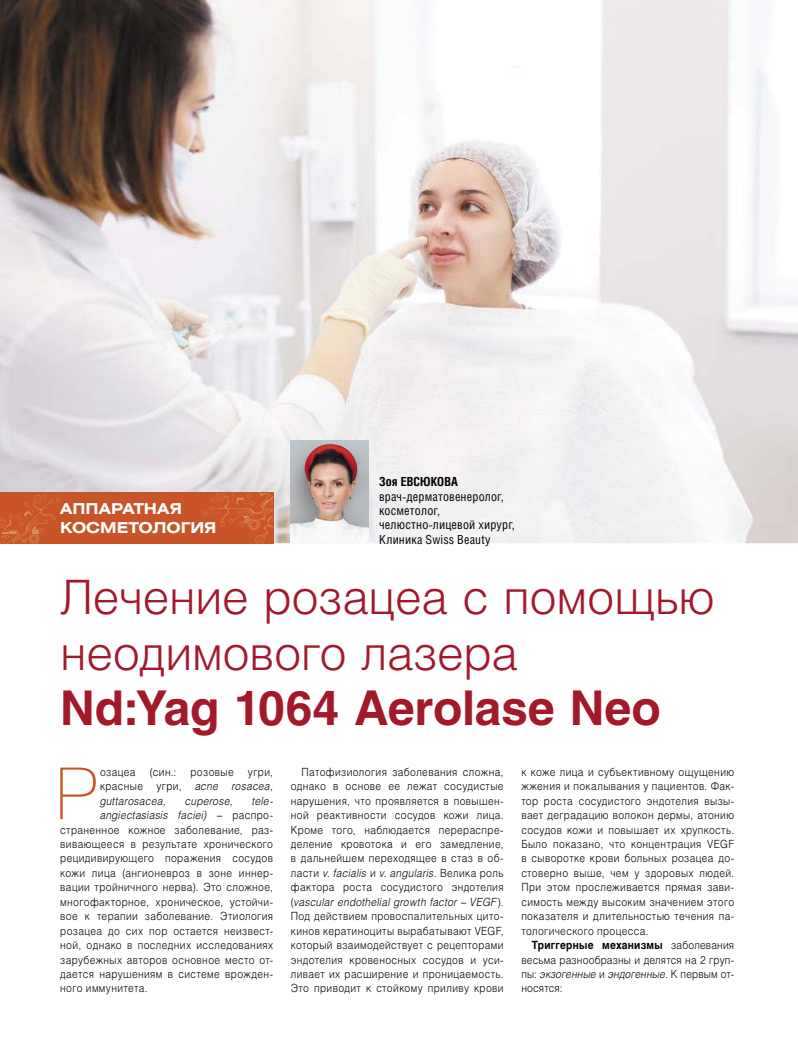
<style>
.page{position:relative;width:798px;height:1053px;background:#fff}
.page>*{position:absolute;margin:0;border:0;box-sizing:border-box;transform-origin:0 0}
.t1{font:70.88px "Helios Ext Thin C";color:#c85427;scale:.9 1}
.t2{font:47.5px/55px "Helios Light C";letter-spacing:-.005em;color:#a2192b}
.t3{font:700 47.5px "Helios C";letter-spacing:-.005em;color:#a2192b}
.t4{font:700 15px/18.8px "Helios Ext C";letter-spacing:-.005em;color:#fff}
.t5{font:12.5px/14.4px "Helios Cond C";letter-spacing:.015em;color:#000}
.t6{font:700 12.5px "Helios Cond C";letter-spacing:.01em;color:#000}
.t7{font:11.25px/14.4px "Helios Light C";letter-spacing:.035em;color:#000;text-align:justify;scale:.9 1}
.t8{font:italic 11.25px/14.4px "Helios Light C";letter-spacing:.03em;color:#000;text-align:justify;scale:.9 1}
.t9{font:700 11.25px "Helios C";letter-spacing:.025em;color:#000;scale:.9 1}
.s1{font-style:italic}
.s2{font-style:normal}
.s3{font-family:"Helios Light C";font-weight:400}
</style>
<div class="page">
<img style="left:0;top:0;width:797px;height:543px">
<div style="left:0;top:492px;width:273px;height:51px;background:#c85427"></div>
<svg style="left:203px;top:492px;width:70px;height:51px"></svg>
<svg style="left:0;top:494px;width:60px;height:49px"></svg>
<img style="left:291px;top:440px;width:77px;height:103px">
<h3 class="t4" style="left:60px;top:501px;width:157px">АППАРАТНАЯ<br>КОСМЕТОЛОГИЯ</h3>
<p class="t6" style="left:379px;top:477px;width:80px">Зоя ЕВСЮКОВА</p>
<p class="t5" style="left:379px;top:490px;width:137px">врач-дерматовенеролог, косметолог, челюстно-лицевой хирург,<br>Клиника Swiss Beauty</p>
<h2 class="t2" style="left:60px;top:575px;width:656px">Лечение розацеа с помощью неодимового лазера</h2>
<h2 class="t3" style="left:60px;top:689px;width:602px">Nd:Yag 1064 Aerolase Neo</h2>
<h1 class="t1" style="left:54px;top:766px;width:51px">Р</h1>
<p class="t7" style="left:100px;top:765px;width:41px">озацеа</p>
<p class="t7" style="left:150px;top:765px;width:31px">(син.:</p>
<p class="t7" style="left:190px;top:765px;width:49px">розовые</p>
<p class="t7" style="left:291px;top:765px;width:238px;text-indent:11px">Патофизиология заболевания сложна, однако в основе ее лежат сосудистые нарушения, что проявляется в повышен&shy;ной реактивности сосудов кожи лица.<br>Кроме того, наблюдается перераспре&shy;деление кровотока и его замедление, в дальнейшем переходящее в стаз в об&shy;ласти <span class="s1">v. facialis</span> и <span class="s1">v. angularis</span>. Велика роль фактора роста сосудистого эндотелия (<span class="s1">vascular endothelial growth factor – VEGF</span>).<br>Под действием провоспалительных цито&shy;кинов кератиноциты вырабатывают VEGF, который взаимодействует с рецепторами эндотелия кровеносных сосудов и уси&shy;ливает их расширение и проницаемость.<br>Это приводит к стойкому приливу крови</p>
<p class="t7" style="left:521px;top:765px;width:238px">к коже лица и субъективному ощущению жжения и покалывания у пациентов. Фак&shy;тор роста сосудистого эндотелия вызы&shy;вает деградацию волокон дермы, атонию сосудов кожи и повышает их хрупкость.<br>Было показано, что концентрация VEGF в сыворотке крови больных розацеа до&shy;стоверно выше, чем у здоровых людей.<br>При этом прослеживается прямая зави&shy;симость между высоким значением этого показателя и длительностью течения па&shy;тологического процесса.</p>
<p class="t8" style="left:100px;top:765px;width:194px;text-indent:148px"><span class="s2">угри, красные угри,</span> acne rosacea, guttarosacea,</p>
<p class="t8" style="left:185px;top:794px;width:54px">cuperose,</p>
<p class="t8" style="left:252px;top:794px;width:25px">tele-</p>
<p class="t8" style="left:100px;top:809px;width:194px">angiectasiasis faciei) <span class="s2">– распро-</span></p>
<p class="t7" style="left:60px;top:823px;width:238px">страненное кожное заболевание, раз-</p>
<p class="t7" style="left:60px;top:837px;width:238px">вивающееся в результате хронического</p>
<p class="t7" style="left:60px;top:852px;width:238px">рецидивирующего поражения сосудов</p>
<p class="t7" style="left:60px;top:866px;width:238px">кожи лица (ангионевроз в зоне иннер-</p>
<p class="t7" style="left:60px;top:881px;width:238px">вации тройничного нерва). Это сложное,</p>
<p class="t7" style="left:60px;top:895px;width:238px">многофакторное, хроническое, устойчи-</p>
<p class="t7" style="left:60px;top:910px;width:238px">вое к терапии заболевание. Этиология</p>
<p class="t7" style="left:60px;top:924px;width:238px">розацеа до сих пор остается неизвест-</p>
<p class="t7" style="left:60px;top:939px;width:238px">ной, однако в последних исследованиях</p>
<p class="t7" style="left:60px;top:953px;width:238px">зарубежных авторов основное место от-</p>
<p class="t7" style="left:60px;top:967px;width:238px">дается нарушениям в системе врожден-</p>
<p class="t7" style="left:60px;top:982px;width:98px">ного иммунитета.</p>
<p class="t9" style="left:531px;top:940px;width:226px">Триггерные механизмы <span class="s3">заболевания</span></p>
<p class="t7" style="left:521px;top:953px;width:238px">весьма разнообразны и делятся на 2 груп&shy;пы: <span class="s1">экзогенные</span> и <span class="s1">эндогенные</span>. К первым от&shy;носятся:</p>
</div>
